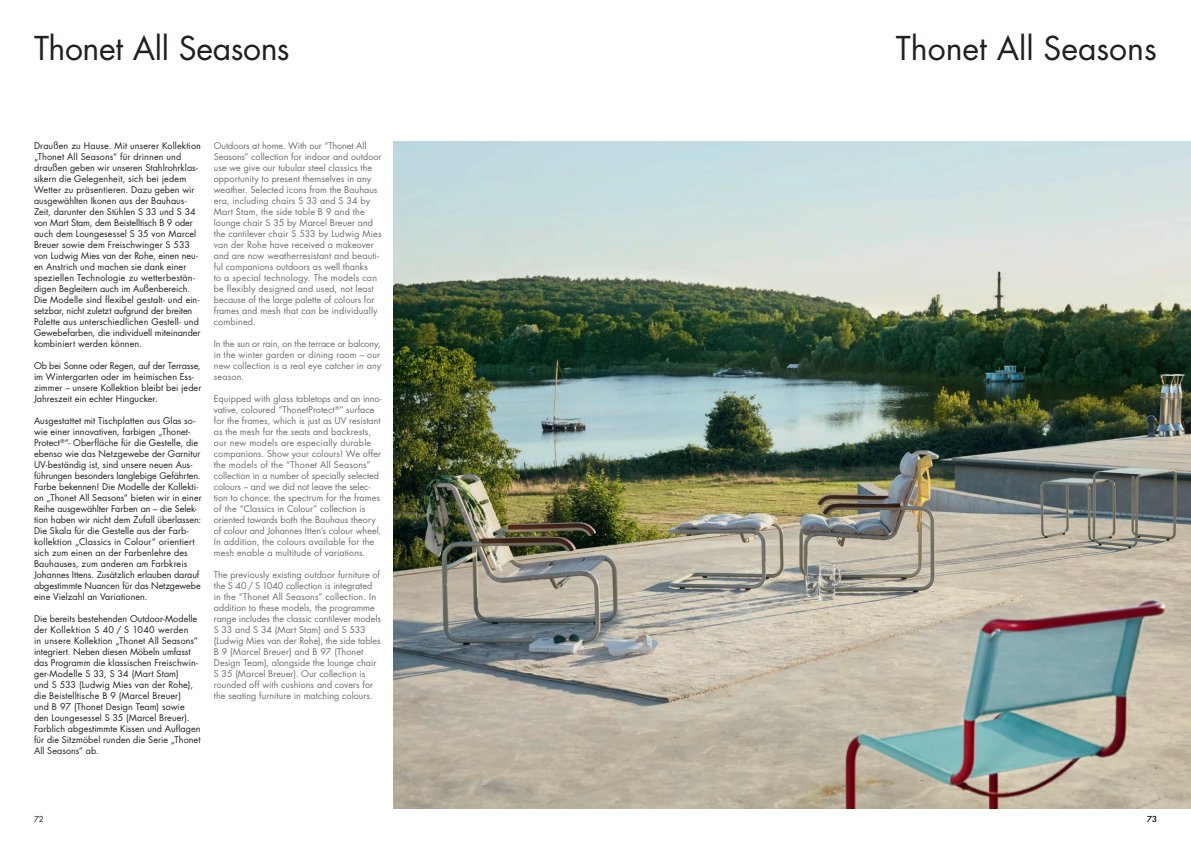
<style>
.page{position:relative;width:1191px;height:842px;background:#fff}
.page>*{position:absolute;margin:0;border:0;box-sizing:border-box;transform-origin:0 0}
.t1{font:32px "Futura Std";color:#231f20}
.t2{font:9px/11px "Futura Std";letter-spacing:.005em;color:#231f20}
.t3{font:9px/11px "Futura Std";letter-spacing:.005em;color:#6c6d70}
.t4{font:8px "Futura Std";color:#231f20}
</style>
<div class="page">
<img style="left:394px;top:142px;width:797px;height:667px">
<h1 class="t1" style="left:34px;top:28px;width:257px">Thonet All Seasons</h1>
<p class="t2" style="left:34px;top:140px;width:168px">Draußen zu Hause. Mit unserer Kollektion „Thonet All Seasons“ für drinnen und draußen geben wir unseren Stahlrohrklas&shy;sikern die Gelegenheit, sich bei jedem Wetter zu präsentieren. Dazu geben wir ausgewählten Ikonen aus der Bauhaus-Zeit, darunter den Stühlen S 33 und S 34 von Mart Stam, dem Beistelltisch B 9 oder auch dem Loungesessel S 35 von Marcel Breuer sowie dem Freischwinger S 533 von Ludwig Mies van der Rohe, einen neu&shy;en Anstrich und machen sie dank einer speziellen Technologie zu wetterbestän&shy;digen Begleitern auch im Außenbereich.<br>Die Modelle sind flexibel gestalt- und ein&shy;setzbar, nicht zuletzt aufgrund der breiten Palette aus unterschiedlichen Gestell- und Gewebefarben, die individuell miteinander kombiniert werden können.</p>
<p class="t2" style="left:34px;top:360px;width:169px">Ob bei Sonne oder Regen, auf der Terrasse, im Wintergarten oder im heimischen Ess&shy;zimmer – unsere Kollektion bleibt bei jeder Jahreszeit ein echter Hingucker.</p>
<p class="t2" style="left:34px;top:415px;width:169px">Ausgestattet mit Tischplatten aus Glas so&shy;wie einer innovativen, farbigen „Thonet-Protect<sup>®</sup>“- Oberfläche für die Gestelle, die ebenso wie das Netzgewebe der Garnitur UV-beständig ist, sind unsere neuen Aus&shy;führungen besonders langlebige Gefährten.<br>Farbe bekennen! Die Modelle der Kollekti&shy;on „Thonet All Seasons“ bieten wir in einer Reihe ausgewählter Farben an – die Selek&shy;tion haben wir nicht dem Zufall überlassen:<br>Die Skala fü r die Gestelle aus der Farb&shy;kollektion „Classics in Colour“ orientiert sich zum einen an der Farbenlehre des Bauhauses, zum anderen am Farbkreis Johannes Ittens. Zusätzlich erlauben darauf abgestimmte Nuancen für das Netzgewebe eine Vielzahl an Variationen.</p>
<p class="t2" style="left:34px;top:613px;width:168px">Die bereits bestehenden Outdoor-Modelle der Kollektion S 40 / S 1040 werden<br>in unsere Kollektion „Thonet All Seasons“ integriert. Neben diesen Möbeln umfasst das Programm die klassischen Freischwin&shy;ger-Modelle S 33, S 34 (Mart Stam)<br>und S 533 (Ludwig Mies van der Rohe), die Beistelltische B 9 (Marcel Breuer)<br>und B 97 (Thonet Design Team) sowie den Loungesessel S 35 (Marcel Breuer).<br>Farblich abgestimmte Kissen und Auflagen für die Sitzmöbel runden die Serie „Thonet All Seasons“ ab.</p>
<p class="t3" style="left:214px;top:140px;width:169px">Outdoors at home. With our “Thonet All Seasons” collection for indoor and outdoor use we give our tubular steel classics the opportunity to present themselves in any weather. Selected icons from the Bauhaus era, including chairs S 33 and S 34 by Mart Stam, the side table B 9 and the lounge chair S 35 by Marcel Breuer and the cantilever chair S 533 by Ludwig Mies van der Rohe have received a makeover and are now weatherresistant and beauti&shy;ful companions outdoors as well thanks<br>to a special technology. The models can be flexibly designed and used, not least because of the large palette of colours for frames and mesh that can be individually combined.</p>
<p class="t3" style="left:214px;top:338px;width:169px">In the sun or rain, on the terrace or balcony, in the winter garden or dining room – our new collection is a real eye catcher in any season.</p>
<p class="t3" style="left:214px;top:393px;width:169px">Equipped with glass tabletops and an inno&shy;vative, coloured “ThonetProtect<sup>®</sup>” surface for the frames, which is just as UV resistant as the mesh for the seats and backrests, our new models are especially durable companions. Show your colours! We offer the models of the “Thonet All Seasons” collection in a number of specially selected colours – and we did not leave the selec&shy;tion to chance: the spectrum for the frames of the “Classics in Colour” collection is oriented towards both the Bauhaus theory of colour and Johannes Itten’s colour wheel.<br>In addition, the colours available for the mesh enable a multitude of variations.</p>
<p class="t3" style="left:214px;top:569px;width:169px">The previously existing outdoor furniture of the S 40 / S 1040 collection is integrated in the “Thonet All Seasons” collection. In addition to these models, the programme range includes the classic cantilever models S 33 and S 34 (Mart Stam) and S 533 (Ludwig Mies van der Rohe), the side tables B 9 (Marcel Breuer) and B 97 (Thonet Design Team), alongside the lounge chair S 35 (Marcel Breuer). Our collection is rounded off with cushions and covers for the seating furniture in matching colours.</p>
<h1 class="t1" style="left:895px;top:28px;width:263px">Thonet All Seasons</h1>
<p class="t4" style="left:34px;top:814px;width:11px">72</p>
<p class="t4" style="left:1147px;top:814px;width:11px">73</p>
</div>
